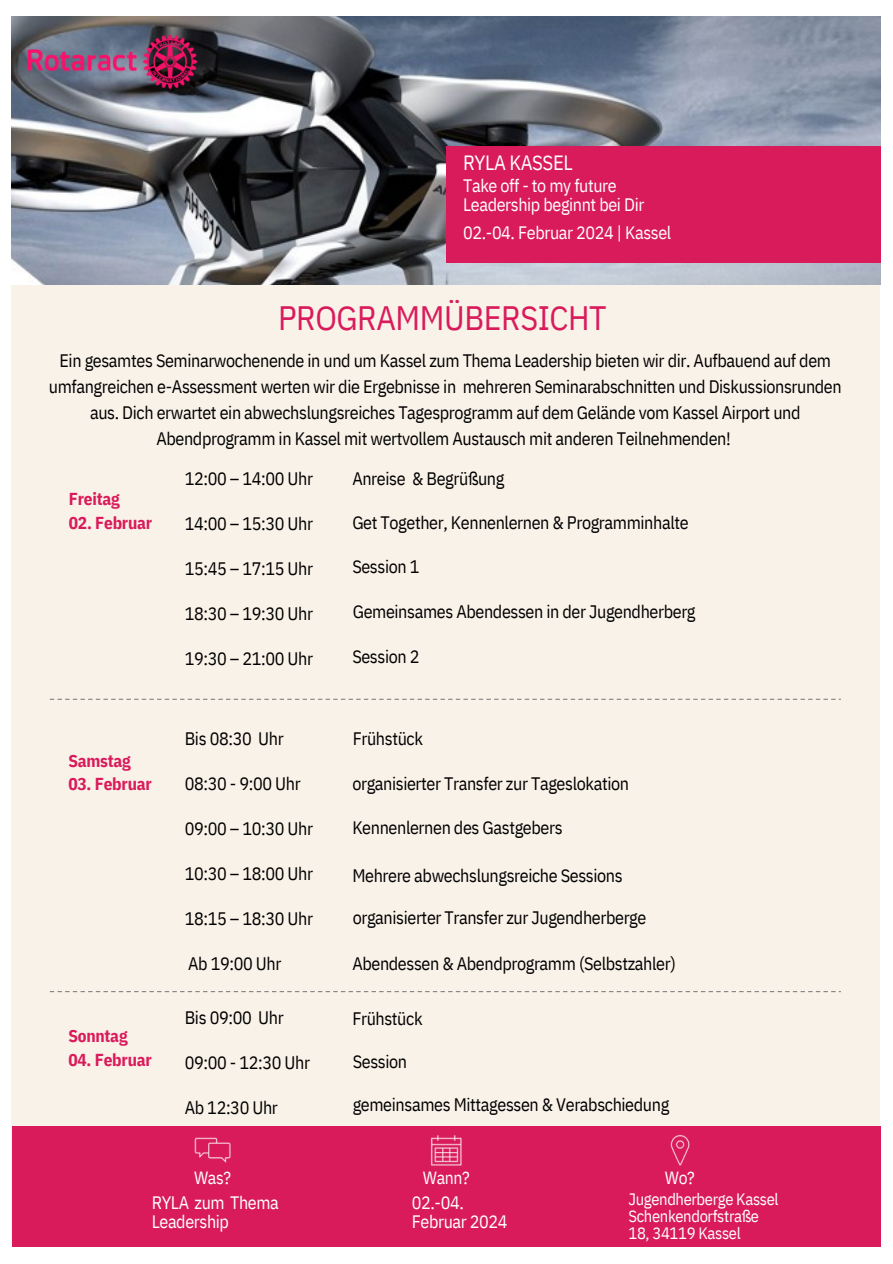
<style>
.page{position:relative;width:893px;height:1264px;background:#fff}
.page>*{position:absolute;margin:0;border:0;box-sizing:border-box;transform-origin:0 0}
.t1{font:33.75px "IBM Plex Sans Cond";letter-spacing:-.01em;color:#d91b5c}
.t2{font:20.55px "IBM Plex Sans Cond";letter-spacing:-.02em;color:#fff}
.t3{font:18px/25.8px "IBM Plex Sans Cond";letter-spacing:-.02em;color:#000;text-align:center}
.t4{font:18px/19px "IBM Plex Sans Cond";letter-spacing:-.02em;color:#fff}
.t5{font:17.55px "IBM Plex Sans Cond";letter-spacing:-.02em;color:#fff}
.t6{font:700 17.25px "IBM Plex Sans Cond";letter-spacing:-.01em;color:#d91b5c}
.t7{font:16.5px "IBM Plex Sans Cond";letter-spacing:-.02em;color:#fff}
</style>
<div class="page">
<div style="left:12px;top:16px;width:867px;height:1227px;background:#f9f2e8"></div>
<div style="left:12px;top:1126px;width:868px;height:121px;background:#d91b5c"></div>
<img style="left:12px;top:16px;width:868px;height:268px">
<div style="left:446px;top:146px;width:434px;height:116px;background:#d91b5c"></div>
<svg style="left:50px;top:698px;width:790px;height:1px"></svg>
<img style="left:12px;top:19px;width:201px;height:86px">
<svg style="left:50px;top:991px;width:790px;height:1px"></svg>
<img style="left:194px;top:1137px;width:37px;height:26px">
<img style="left:431px;top:1135px;width:31px;height:31px">
<img style="left:670px;top:1135px;width:20px;height:31px">
<p class="t2" style="left:463px;top:149px;width:111px">RYLA KASSEL</p>
<p class="t4" style="left:463px;top:176px;width:155px">Take off - to my future</p>
<p class="t4" style="left:463px;top:195px;width:183px">Leadership beginnt bei Dir</p>
<p class="t4" style="left:463px;top:223px;width:210px">02.-04. Februar 2024 | Kassel</p>
<p class="t1" style="left:278px;top:295px;width:330px">PROGRAMMÜBERSICHT</p>
<p class="t3" style="left:49px;top:347px;width:794px">Ein gesamtes Seminarwochenende in und um Kassel zum Thema Leadership bieten wir dir. Aufbauend auf dem umfangreichen e-Assessment werten wir die Ergebnisse in mehreren Seminarabschnitten und Diskussionsrunden aus. Dich erwartet ein abwechslungsreiches Tagesprogramm auf dem Gelände vom Kassel Airport und Abendprogramm in Kassel mit wertvollem Austausch mit anderen Teilnehmenden!</p>
<p class="t6" style="left:69px;top:487px;width:52px">Freitag</p>
<p class="t6" style="left:69px;top:511px;width:85px">02. Februar</p>
<p class="t6" style="left:68px;top:749px;width:64px">Samstag</p>
<p class="t6" style="left:68px;top:772px;width:85px">03. Februar</p>
<p class="t6" style="left:68px;top:1024px;width:61px">Sonntag</p>
<p class="t6" style="left:68px;top:1048px;width:85px">04. Februar</p>
<p class="t3" style="left:185px;top:465px;width:130px">12:00 – 14:00 Uhr</p>
<p class="t3" style="left:185px;top:510px;width:130px">14:00 – 15:30 Uhr</p>
<p class="t3" style="left:185px;top:555px;width:130px">15:45 – 17:15 Uhr</p>
<p class="t3" style="left:185px;top:600px;width:130px">18:30 – 19:30 Uhr</p>
<p class="t3" style="left:185px;top:645px;width:130px">19:30 – 21:00 Uhr</p>
<p class="t3" style="left:185px;top:725px;width:100px">Bis 08:30 Uhr</p>
<p class="t3" style="left:185px;top:770px;width:117px">08:30 - 9:00 Uhr</p>
<p class="t3" style="left:185px;top:815px;width:130px">09:00 – 10:30 Uhr</p>
<p class="t3" style="left:185px;top:860px;width:130px">10:30 – 18:00 Uhr</p>
<p class="t3" style="left:185px;top:905px;width:130px">18:15 – 18:30 Uhr</p>
<p class="t3" style="left:188px;top:950px;width:95px">Ab 19:00 Uhr</p>
<p class="t3" style="left:185px;top:1004px;width:100px">Bis 09:00 Uhr</p>
<p class="t3" style="left:185px;top:1049px;width:127px">09:00 - 12:30 Uhr</p>
<p class="t3" style="left:185px;top:1094px;width:95px">Ab 12:30 Uhr</p>
<p class="t5" style="left:194px;top:1166px;width:38px">Was?</p>
<p class="t4" style="left:152px;top:1192px;width:129px">RYLA zum Thema<br>Leadership</p>
<p class="t3" style="left:352px;top:465px;width:153px">Anreise &amp; Begrüßung</p>
<p class="t3" style="left:352px;top:509px;width:338px">Get Together, Kennenlernen &amp; Programminhalte</p>
<p class="t3" style="left:352px;top:553px;width:69px">Session 1</p>
<p class="t3" style="left:353px;top:598px;width:344px">Gemeinsames Abendessen in der Jugendherberg</p>
<p class="t3" style="left:352px;top:643px;width:69px">Session 2</p>
<p class="t3" style="left:353px;top:725px;width:72px">Frühstück</p>
<p class="t3" style="left:352px;top:770px;width:278px">organisierter Transfer zur Tageslokation</p>
<p class="t3" style="left:352px;top:814px;width:212px">Kennenlernen des Gastgebers</p>
<p class="t3" style="left:352px;top:862px;width:272px">Mehrere abwechslungsreiche Sessions</p>
<p class="t3" style="left:353px;top:904px;width:295px">organisierter Transfer zur Jugendherberge</p>
<p class="t3" style="left:352px;top:950px;width:325px">Abendessen &amp; Abendprogramm (Selbstzahler)</p>
<p class="t3" style="left:352px;top:1005px;width:72px">Frühstück</p>
<p class="t3" style="left:353px;top:1048px;width:56px">Session</p>
<p class="t3" style="left:353px;top:1091px;width:318px">gemeinsames Mittagessen &amp; Verabschiedung</p>
<p class="t5" style="left:423px;top:1166px;width:48px">Wann?</p>
<p class="t5" style="left:664px;top:1166px;width:31px">Wo?</p>
<p class="t4" style="left:412px;top:1192px;width:97px">02.-04.<br>Februar 2024</p>
<p class="t7" style="left:628px;top:1187px;width:152px">Jugendherberge Kassel</p>
<p class="t7" style="left:628px;top:1204px;width:132px">Schenkendorfstraße</p>
<p class="t7" style="left:628px;top:1221px;width:114px">18, 34119 Kassel</p>
</div>
